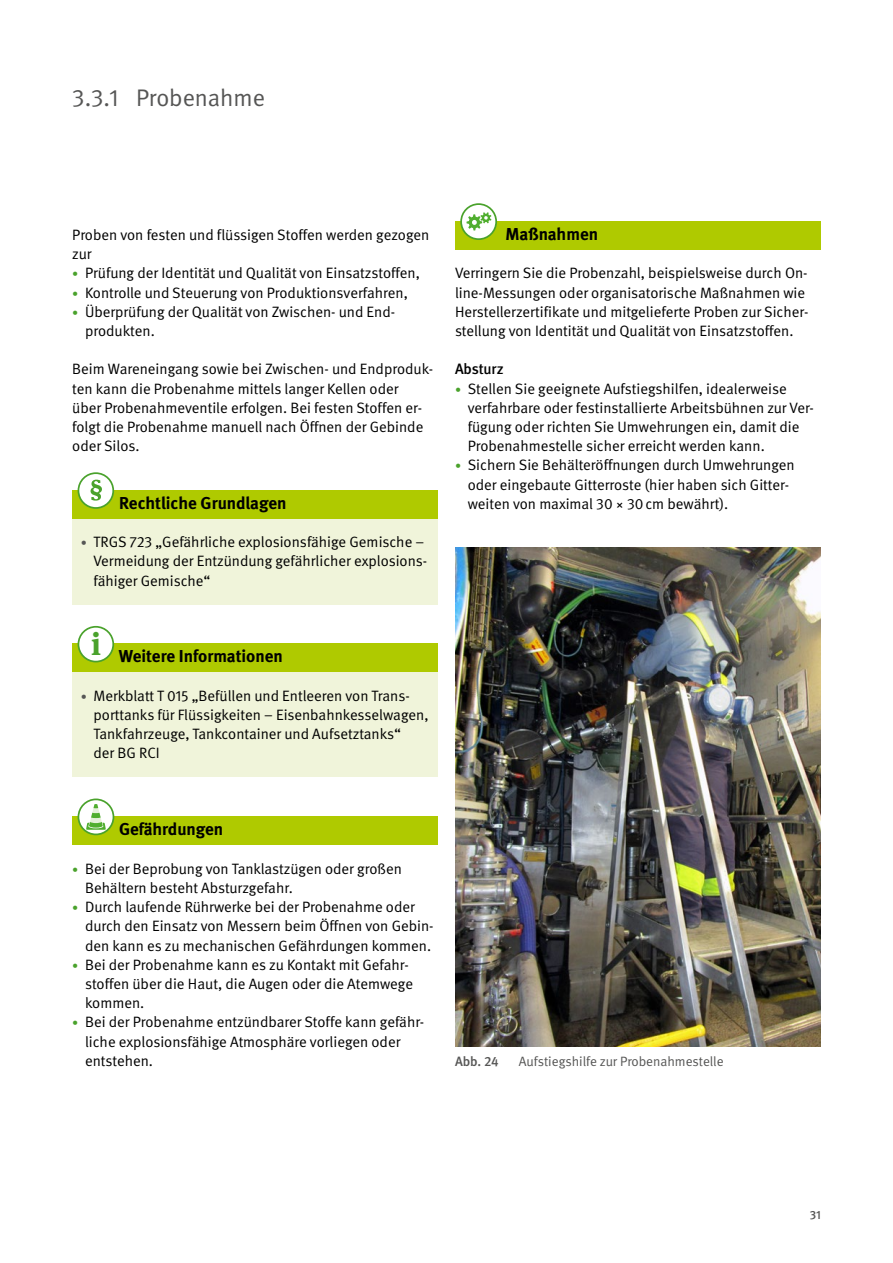
<style>
.page{position:relative;width:893px;height:1263px;background:#fff}
.page>*{position:absolute;margin:0;border:0;box-sizing:border-box;transform-origin:0 0}
.t1{font:700 31.5px "DGUV Meta Serif";color:#4aa22c}
.t2{font:24px "DGUV Meta";color:#565655}
.t3{font:700 17.25px "DGUV Meta";color:#000}
.t4{font:15px/19.2px "DGUV Meta";color:#000}
.t5{font:500 15px "DGUV Meta";letter-spacing:-.005em;color:#000}
.t6{font:13.5px "DGUV Meta";letter-spacing:-.005em;color:#565655}
.t7{font:500 13.5px "DGUV Meta";color:#565655}
.t8{font:500 12px "DGUV Meta";color:#565655}
.s1{font-size:12px;color:#4aa22c}
.s2{font-size:12px;color:#565655}
</style>
<div class="page">
<div style="left:72px;top:490px;width:366px;height:28px;background:#afca00"></div>
<div style="left:72px;top:519px;width:366px;height:85px;background:#f0f4da"></div>
<div style="left:72px;top:643px;width:366px;height:29px;background:#afca00"></div>
<div style="left:72px;top:672px;width:366px;height:105px;background:#f0f4da"></div>
<div style="left:72px;top:816px;width:366px;height:29px;background:#afca00"></div>
<div style="left:78px;top:473px;width:35px;height:35px;background:#fff;border-radius:50%"></div>
<svg style="left:91px;top:480px;width:11px;height:21px"></svg>
<div style="left:78px;top:472px;width:36px;height:37px;border:2px solid #4aa22c;border-radius:50%"></div>
<div style="left:78px;top:627px;width:35px;height:35px;background:#fff;border-radius:50%"></div>
<div style="left:78px;top:626px;width:36px;height:36px;border:2px solid #4aa22c;border-radius:50%"></div>
<svg style="left:78px;top:799px;width:35px;height:35px"></svg>
<svg style="left:86px;top:804px;width:20px;height:26px"></svg>
<div style="left:78px;top:798px;width:36px;height:37px;border:2px solid #4aa22c;border-radius:50%"></div>
<div style="left:455px;top:221px;width:366px;height:29px;background:#afca00"></div>
<svg style="left:461px;top:204px;width:35px;height:35px"></svg>
<svg style="left:466px;top:212px;width:25px;height:18px"></svg>
<div style="left:460px;top:203px;width:37px;height:37px;border:2px solid #4aa22c;border-radius:50%"></div>
<img style="left:455px;top:547px;width:366px;height:499px">
<p class="t2" style="left:72px;top:83px;width:194px">3.3.1 Probenahme</p>
<p class="t4" style="left:72px;top:226px;width:358px">Proben von festen und flüssigen Stoffen werden gezogen zur</p>
<p class="t4" style="left:72px;top:264px;width:349px"><span class="s1">•</span> Prüfung der Identität und Qualität von Einsatzstoffen,</p>
<p class="t4" style="left:72px;top:283px;width:337px"><span class="s1">•</span> Kontrolle und Steuerung von Produktionsverfahren,</p>
<p class="t4" style="left:85px;top:302px;width:310px;text-indent:-13px"><span class="s1">•</span> Überprüfung der Qualität von Zwischen- und End&shy;produkten.</p>
<p class="t4" style="left:72px;top:360px;width:362px">Beim Wareneingang sowie bei Zwischen- und Endproduk&shy;ten kann die Probenahme mittels langer Kellen oder<br>über Probenahmeventile erfolgen. Bei festen Stoffen er&shy;folgt die Probenahme manuell nach Öffnen der Gebinde oder Silos.</p>
<p class="t3" style="left:119px;top:493px;width:169px">Rechtliche Grundlagen</p>
<p class="t4" style="left:94px;top:533px;width:335px;text-indent:-13px"><span class="s2">•</span> TRGS 723 „Gefährliche explosionsfähige Gemische –<br>Vermeidung der Entzündung gefährlicher explosions&shy;fähiger Gemische“</p>
<h1 class="t1" style="left:91px;top:625px;width:11px">i</h1>
<p class="t3" style="left:119px;top:646px;width:166px">Weitere Informationen</p>
<p class="t4" style="left:94px;top:686px;width:336px;text-indent:-13px"><span class="s2">•</span> Merkblatt T 015 „Befüllen und Entleeren von Trans&shy;porttanks für Flüssigkeiten – Eisenbahnkesselwagen, Tankfahrzeuge, Tankcontainer und Aufsetztanks“<br>der BG RCI</p>
<p class="t3" style="left:505px;top:224px;width:94px">Maßnahmen</p>
<p class="t4" style="left:455px;top:264px;width:355px">Verringern Sie die Probenzahl, beispielsweise durch On&shy;line-Messungen oder organisatorische Maßnahmen wie Herstellerzertifikate und mitgelieferte Proben zur Sicher&shy;stellung von Identität und Qualität von Einsatzstoffen.</p>
<p class="t5" style="left:455px;top:360px;width:50px">Absturz</p>
<p class="t4" style="left:468px;top:379px;width:348px;text-indent:-13px"><span class="s1">•</span> Stellen Sie geeignete Aufstiegshilfen, idealerweise verfahrbare oder festinstallierte Arbeitsbühnen zur Ver&shy;fügung oder richten Sie Umwehrungen ein, damit die Probenahmestelle sicher erreicht werden kann.</p>
<p class="t4" style="left:468px;top:456px;width:328px;text-indent:-13px"><span class="s1">•</span> Sichern Sie Behälteröffnungen durch Umwehrungen oder eingebaute Gitterroste (hier haben sich Gitter&shy;weiten von maximal 30 × 30cm bewährt).</p>
<p class="t3" style="left:119px;top:819px;width:106px">Gefährdungen</p>
<p class="t4" style="left:85px;top:859px;width:318px;text-indent:-13px"><span class="s1">•</span> Bei der Beprobung von Tanklastzügen oder großen<br>Behältern besteht Absturzgefahr.</p>
<p class="t4" style="left:85px;top:898px;width:350px;text-indent:-13px"><span class="s1">•</span> Durch laufende Rührwerke bei der Probenahme oder durch den Einsatz von Messern beim Öffnen von Gebin&shy;den kann es zu mechanischen Gefährdungen kommen.</p>
<p class="t4" style="left:85px;top:955px;width:329px;text-indent:-13px"><span class="s1">•</span> Bei der Probenahme kann es zu Kontakt mit Gefahr&shy;stoffen über die Haut, die Augen oder die Atemwege kommen.</p>
<p class="t4" style="left:85px;top:1013px;width:339px;text-indent:-13px"><span class="s1">•</span> Bei der Probenahme entzündbarer Stoffe kann gefähr&shy;liche explosionsfähige Atmosphäre vorliegen oder entstehen.</p>
<p class="t7" style="left:455px;top:1053px;width:45px">Abb. 24</p>
<p class="t6" style="left:519px;top:1053px;width:206px">Aufstiegshilfe zur Probenahmestelle</p>
<p class="t8" style="left:810px;top:1208px;width:13px">31</p>
</div>
